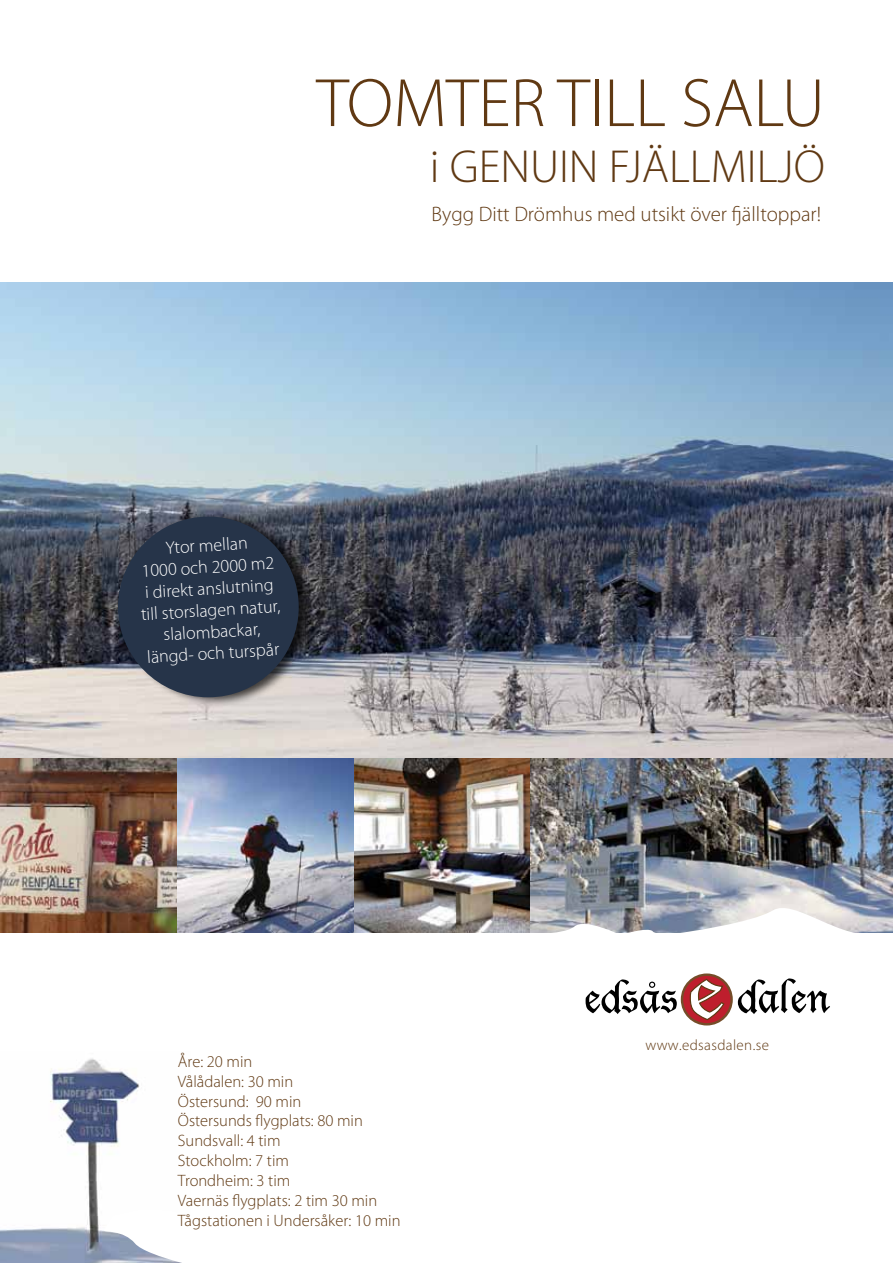
<style>
.page{position:relative;width:893px;height:1263px;background:#fff}
.page>*{position:absolute;margin:0;border:0;box-sizing:border-box;transform-origin:0 0}
.t1{font:300 69px "Myriad Pro";color:#603913}
.t2{font:300 46.5px "Myriad Pro";color:#603913}
.t3{font:300 21px "Myriad Pro";color:#603913}
.t4{font:300 18px/21.6px "Myriad Pro";color:#fff;text-align:center}
.t5{font:300 16.5px/19.8px "Myriad Pro";color:#603913}
.t6{font:300 15px "Myriad Pro";letter-spacing:.025em;color:#603913}
</style>
<div class="page">
<img style="left:0;top:283px;width:893px;height:476px">
<svg style="left:586px;top:973px;width:244px;height:52px"></svg>
<img style="left:0;top:759px;width:893px;height:173px">
<img style="left:258px;top:897px;width:621px;height:36px">
<div style="left:118px;top:510px;width:197px;height:198px;background:#000;opacity:.73"></div>
<div style="left:118px;top:517px;width:181px;height:180px;background:#263449;border-radius:50%"></div>
<img style="left:0;top:1058px;width:140px;height:205px">
<svg style="left:104px;top:1209px;width:78px;height:54px"></svg>
<h1 class="t1" style="left:316px;top:62px;width:510px">TOMTER TILL SALU</h1>
<h2 class="t2" style="left:430px;top:138px;width:397px">i GENUIN FJÄLLMILJÖ</h2>
<p class="t4" style="left:136px;top:539px;width:141px;rotate:-4deg">Ytor mellan<br>1000 och 2000 m2 i direkt anslutning till storslagen natur, slalombackar, längd- och turspår</p>
<p class="t3" style="left:431px;top:202px;width:391px">Bygg Ditt Drömhus med utsikt över fjälltoppar!</p>
<p class="t5" style="left:178px;top:1051px;width:224px">Åre: 20 min<br>Vålådalen: 30 min<br>Östersund: 90 min<br>Östersunds flygplats: 80 min<br>Sundsvall: 4 tim<br>Stockholm: 7 tim<br>Trondheim: 3 tim<br>Vaernäs flygplats: 2 tim 30 min<br>Tågstationen i Undersåker: 10 min</p>
<p class="t6" style="left:645px;top:1036px;width:125px">www.edsasdalen.se</p>
</div>
